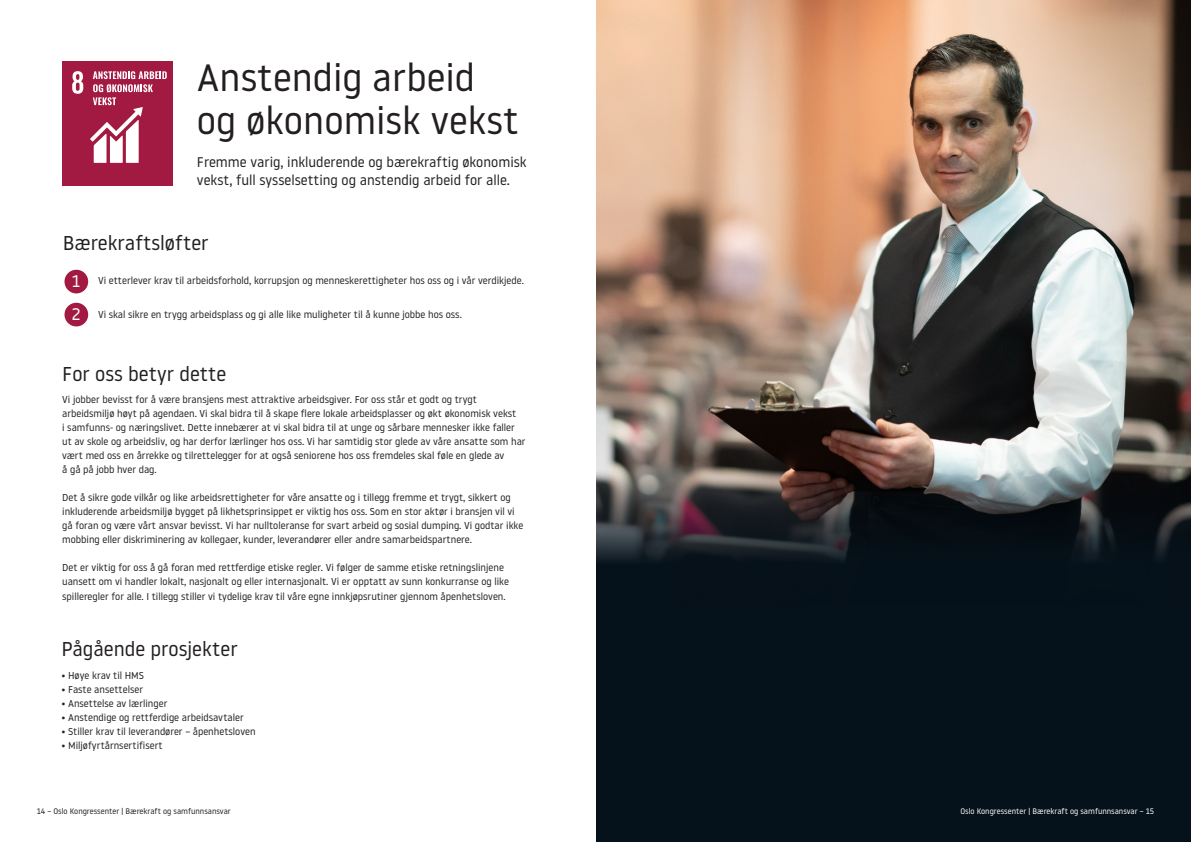
<style>
.page{position:relative;width:1191px;height:842px;background:#fff}
.page>*{position:absolute;margin:0;border:0;box-sizing:border-box;transform-origin:0 0}
.t1{font:38px/42.8px "Noway";color:#231f20}
.t2{font:20px "Noway";color:#231f20}
.t3{font:16.8px "Noway";color:#fff}
.t4{font:14px/18px "Noway";color:#231f20}
.t5{font:10px/14px "Noway";color:#231f20}
.t6{font:8px "Noway";color:#231f20}
.t7{font:8px "Noway";color:#fff}
</style>
<div class="page">
<div style="left:596px;top:0;width:595px;height:842px;background:#06121b"></div>
<img style="left:596px;top:0;width:595px;height:561px">
<div style="left:62px;top:62px;width:110px;height:124px;background:#a21a42"></div>
<svg style="left:72px;top:71px;width:11px;height:23px"></svg>
<svg style="left:90px;top:71px;width:77px;height:92px"></svg>
<div style="left:64px;top:270px;width:24px;height:23px;background:#a21a42;border-radius:50%"></div>
<div style="left:64px;top:303px;width:24px;height:23px;background:#a21a42;border-radius:50%"></div>
<p class="t1" style="left:197px;top:55px;width:323px">Anstendig arbeid og økonomisk vekst</p>
<p class="t4" style="left:197px;top:152px;width:331px">Fremme varig, inkluderende og bærekraftig økonomisk vekst, full sysselsetting og anstendig arbeid for alle.</p>
<p class="t2" style="left:63px;top:229px;width:147px">Bærekraftsløfter</p>
<p class="t3" style="left:72px;top:270px;width:10px">1</p>
<p class="t3" style="left:72px;top:303px;width:10px">2</p>
<p class="t5" style="left:98px;top:274px;width:427px">Vi etterlever krav til arbeidsforhold, korrupsjon og menneskerettigheter hos oss og i vår verdikjede.</p>
<p class="t5" style="left:98px;top:307px;width:365px">Vi skal sikre en trygg arbeidsplass og gi alle like muligheter til å kunne jobbe hos oss.</p>
<p class="t2" style="left:62px;top:360px;width:166px">For oss betyr dette</p>
<p class="t5" style="left:62px;top:392px;width:465px">Vi jobber bevisst for å være bransjens mest attraktive arbeidsgiver. For oss står et godt og trygt arbeidsmiljø høyt på agendaen. Vi skal bidra til å skape flere lokale arbeidsplasser og økt økonomisk vekst<br>i samfunns- og næringslivet. Dette innebærer at vi skal bidra til at unge og sårbare mennesker ikke faller ut av skole og arbeidsliv, og har derfor lærlinger hos oss. Vi har samtidig stor glede av våre ansatte som har vært med oss en årrekke og tilrettelegger for at også seniorene hos oss fremdeles skal føle en glede av<br>å gå på jobb hver dag.</p>
<p class="t5" style="left:62px;top:490px;width:463px">Det å sikre gode vilkår og like arbeidsrettigheter for våre ansatte og i tillegg fremme et trygt, sikkert og inkluderende arbeidsmiljø bygget på likhetsprinsippet er viktig hos oss. Som en stor aktør i bransjen vil vi gå foran og være vårt ansvar bevisst. Vi har nulltoleranse for svart arbeid og sosial dumping. Vi godtar ikke mobbing eller diskriminering av kollegaer, kunder, leverandører eller andre samarbeidspartnere.</p>
<p class="t5" style="left:62px;top:560px;width:448px">Det er viktig for oss å gå foran med rettferdige etiske regler. Vi følger de samme etiske retningslinjene uansett om vi handler lokalt, nasjonalt og eller internasjonalt. Vi er opptatt av sunn konkurranse og like</p>
<p class="t5" style="left:62px;top:589px;width:445px">spilleregler for alle. I tillegg stiller vi tydelige krav til våre egne innkjøpsrutiner gjennom åpenhetsloven.</p>
<p class="t2" style="left:61px;top:636px;width:178px">Pågående prosjekter</p>
<p class="t5" style="left:61px;top:668px;width:84px">• Høye krav til HMS</p>
<p class="t5" style="left:61px;top:682px;width:83px">• Faste ansettelser</p>
<p class="t5" style="left:61px;top:696px;width:108px">• Ansettelse av lærlinger</p>
<p class="t5" style="left:61px;top:710px;width:184px">• Anstendige og rettferdige arbeidsavtaler</p>
<p class="t5" style="left:61px;top:724px;width:196px">• Stiller krav til leverandører – åpenhetsloven</p>
<p class="t5" style="left:61px;top:738px;width:103px">• Miljøfyrtårnsertifisert</p>
<p class="t6" style="left:37px;top:806px;width:195px">14 – Oslo Kongressenter | Bærekraft og samfunnsansvar</p>
<p class="t7" style="left:960px;top:806px;width:195px">Oslo Kongressenter | Bærekraft og samfunnsansvar – 15</p>
</div>
